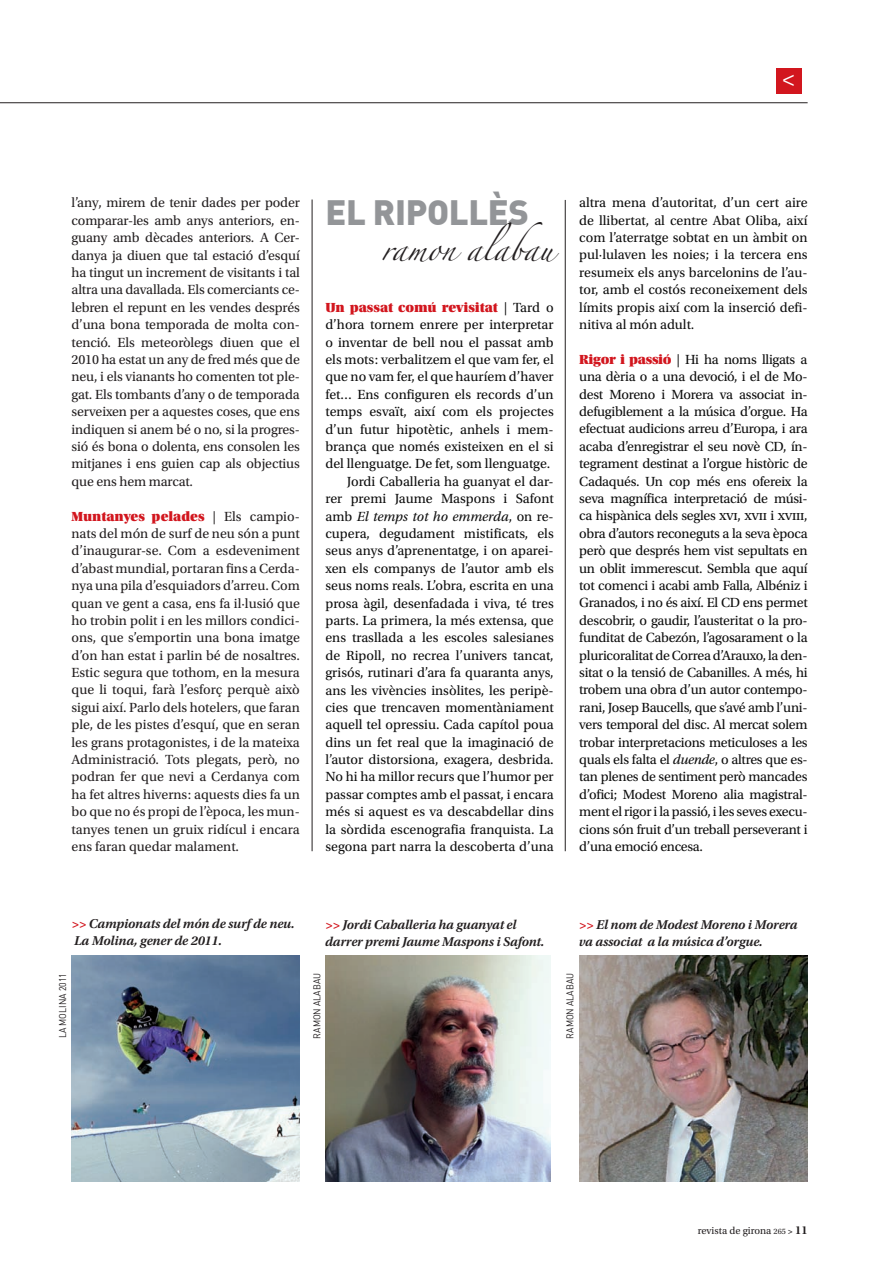
<style>
.page{position:relative;width:895px;height:1278px;background:#fff}
.page>*{position:absolute;margin:0;border:0;box-sizing:border-box;transform-origin:0 0}
.t1{font:34.5px "DIN Black Alternate";letter-spacing:-.01em;color:#939598}
.t2{font:24px "Utopia Std";color:#fff}
.t3{font:22.5px "Zapfino";letter-spacing:-.01em;color:#231f20}
.t4{font:13.95px/17.4px "Utopia Std";color:#0d0d0d;text-align:justify}
.t5{font:13.95px/17.4px "Utopia Std";letter-spacing:-.01em;color:#231f20;text-align:justify}
.t6{font:13.95px "Utopia Std Black Headline";color:#d2161e}
.t7{font:italic 600 13.5px/17.4px "Utopia Std";letter-spacing:-.01em;color:#231f20}
.t8{font:10.5px "Utopia Std";color:#231f20}
.t9{font:9.75px "DIN";color:#231f20;scale:.9 1}
.s1{font-family:"Utopia Std";color:#231f20}
.s2{font-family:"Utopia Std";color:#0d0d0d}
.s3{font-style:italic}
.s4{font-family:"Utopia Std Black Headline";color:#d2161e}
.s5{color:#d2161e}
.s6{font-size:8.25px}
.s7{font-weight:600;font-size:9px}
.s8{font-weight:600;font-size:12px}
</style>
<div class="page">
<div style="left:776px;top:68px;width:25px;height:26px;background:#d2161e"></div>
<hr style="left:0;top:102px;width:807px;height:1px;background:#231f20">
<img style="left:71px;top:956px;width:228px;height:226px">
<img style="left:325px;top:956px;width:225px;height:226px">
<img style="left:579px;top:956px;width:228px;height:226px">
<hr style="left:312px;top:200px;width:1px;height:651px;background:#231f20">
<hr style="left:565px;top:200px;width:1px;height:651px;background:#231f20">
<h2 class="t2" style="left:782px;top:66px;width:14px">&lt;</h2>
<p class="t5" style="left:72px;top:194px;width:230px">l’any, mirem de tenir dades per poder comparar-les amb anys anteriors, en&shy;guany amb dècades anteriors. A Cer&shy;danya ja diuen que tal estació d’esquí ha tingut un increment de visitants i tal altra una davallada. Els comerciants ce&shy;lebren el repunt en les vendes després d’una bona temporada de molta con&shy;tenció. Els meteoròlegs diuen que el 2010 ha estat un any de fred més que de neu, i els vianants ho comenten tot ple&shy;gat. Els tombants d’any o de temporada serveixen per a aquestes coses, que ens indiquen si anem bé o no, si la progres&shy;sió és bona o dolenta, ens consolen les mitjanes i ens guien cap als objectius que ens hem marcat.</p>
<p class="t6" style="left:72px;top:509px;width:230px">Muntanyes pelades <span class="s1">| Els campio-</span></p>
<p class="t5" style="left:72px;top:525px;width:230px">nats del món de surf de neu són a punt d’inaugurar-se. Com a esdeveniment d’abast mundial, portaran fins a Cerda&shy;nya una pila d’esquiadors d’arreu. Com quan ve gent a casa, ens fa il·lusió que ho trobin polit i en les millors condici&shy;ons, que s’emportin una bona imatge d’on han estat i parlin bé de nosaltres.<br>Estic segura que tothom, en la mesura que li toqui, farà l’esforç perquè això sigui així. Parlo dels hotelers, que faran ple, de les pistes d’esquí, que en seran les grans protagonistes, i de la mateixa Administració. Tots plegats, però, no podran fer que nevi a Cerdanya com ha fet altres hiverns: aquests dies fa un bo que no és propi de l’època, les mun&shy;tanyes tenen un gruix ridícul i encara ens faran quedar malament.</p>
<h1 class="t1" style="left:325px;top:189px;width:205px">EL RIPOLLÈS</h1>
<h3 class="t3" style="left:381px;top:239px;width:173px">ramon alabau</h3>
<p class="t6" style="left:325px;top:300px;width:230px">Un passat comú revisitat <span class="s2">| Tard o</span></p>
<p class="t4" style="left:325px;top:316px;width:230px;text-align:right">d’hora tornem enrere per interpretar o inventar de bell nou el passat amb els mots: verbalitzem el que vam fer, el que no vam fer, el que hauríem d’haver fet… Ens configuren els records d’un temps esvaït, així com els projectes d’un futur hipotètic, anhels i mem&shy;brança que només existeixen en el si del llenguatge. De fet, som llenguatge.<br>Jordi Caballeria ha guanyat el dar-<br>rer premi Jaume Maspons i Safont amb <span class="s3">El temps tot ho emmerda</span>, on re&shy;cupera, degudament mistificats, els seus anys d’aprenentatge, i on aparei&shy;xen els companys de l’autor amb els seus noms reals. L’obra, escrita en una prosa àgil, desenfadada i viva, té tres parts. La primera, la més extensa, que ens trasllada a les escoles salesianes de Ripoll, no recrea l’univers tancat, grisós, rutinari d’ara fa quaranta anys, ans les vivències insòlites, les peripè&shy;cies que trencaven momentàniament aquell tel opressiu. Cada capítol poua dins un fet real que la imaginació de l’autor distorsiona, exagera, desbrida.<br>No hi ha millor recurs que l’humor per passar comptes amb el passat, i encara més si aquest es va descabdellar dins la sòrdida escenografia franquista. La segona part narra la descoberta d’una</p>
<p class="t4" style="left:579px;top:194px;width:230px">altra mena d’autoritat, d’un cert aire de llibertat, al centre Abat Oliba, així com l’aterratge sobtat en un àmbit on pul·lulaven les noies; i la tercera ens resumeix els anys barcelonins de l’au&shy;tor, amb el costós reconeixement dels límits propis així com la inserció defi&shy;nitiva al món adult.</p>
<p class="t4" style="left:579px;top:351px;width:230px"><span class="s4">Rigor i passió</span> | Hi ha noms lligats a una dèria o a una devoció, i el de Mo&shy;dest Moreno i Morera va associat in&shy;defugiblement a la música d’orgue. Ha efectuat audicions arreu d’Europa, i ara acaba d’enregistrar el seu novè CD, ín&shy;tegrament destinat a l’orgue històric de Cadaqués. Un cop més ens ofereix la seva magnífica interpretació de músi&shy;ca hispànica dels segles xvi, xvii i xviii, obra d’autors reconeguts a la seva època però que després hem vist sepultats en un oblit immerescut. Sembla que aquí tot comenci i acabi amb Falla, Albéniz i Granados, i no és així. El CD ens permet descobrir, o gaudir, l’austeritat o la pro&shy;funditat de Cabezón, l’agosarament o la pluricoralitat de Correa d’Arauxo, la den&shy;sitat o la tensió de Cabanilles. A més, hi trobem una obra d’un autor contempo&shy;rani, Josep Baucells, que s’avé amb l’uni&shy;vers temporal del disc. Al mercat solem trobar interpretacions meticuloses a les quals els falta el <span class="s3">duende</span>, o altres que es&shy;tan plenes de sentiment però mancades d’ofici; Modest Moreno alia magistral&shy;ment el rigor i la passió, i les seves execu&shy;cions són fruit d’un treball perseverant i d’una emoció encesa.</p>
<p class="t7" style="left:71px;top:915px;width:225px"><span class="s5">&gt;&gt;</span> Campionats del món de surf de neu.<br>La Molina, gener de 2011.</p>
<p class="t7" style="left:325px;top:916px;width:221px"><span class="s5">&gt;&gt;</span> Jordi Caballeria ha guanyat el darrer premi Jaume Maspons i Safont.</p>
<p class="t7" style="left:578px;top:916px;width:220px"><span class="s5">&gt;&gt;</span> El nom de Modest Moreno i Morera va associat a la música d’orgue.</p>
<p class="t9" style="left:57px;top:1038px;width:74px;rotate:-90deg">LA MOLINA 2011</p>
<p class="t9" style="left:311px;top:1039px;width:74px;rotate:-90deg">RAMON ALABAU</p>
<p class="t9" style="left:564px;top:1039px;width:74px;rotate:-90deg">RAMON ALABAU</p>
<p class="t8" style="left:697px;top:1225px;width:111px">revista de girona <span class="s6">265</span> <span class="s7">&gt;</span> <span class="s8">11</span></p>
</div>
